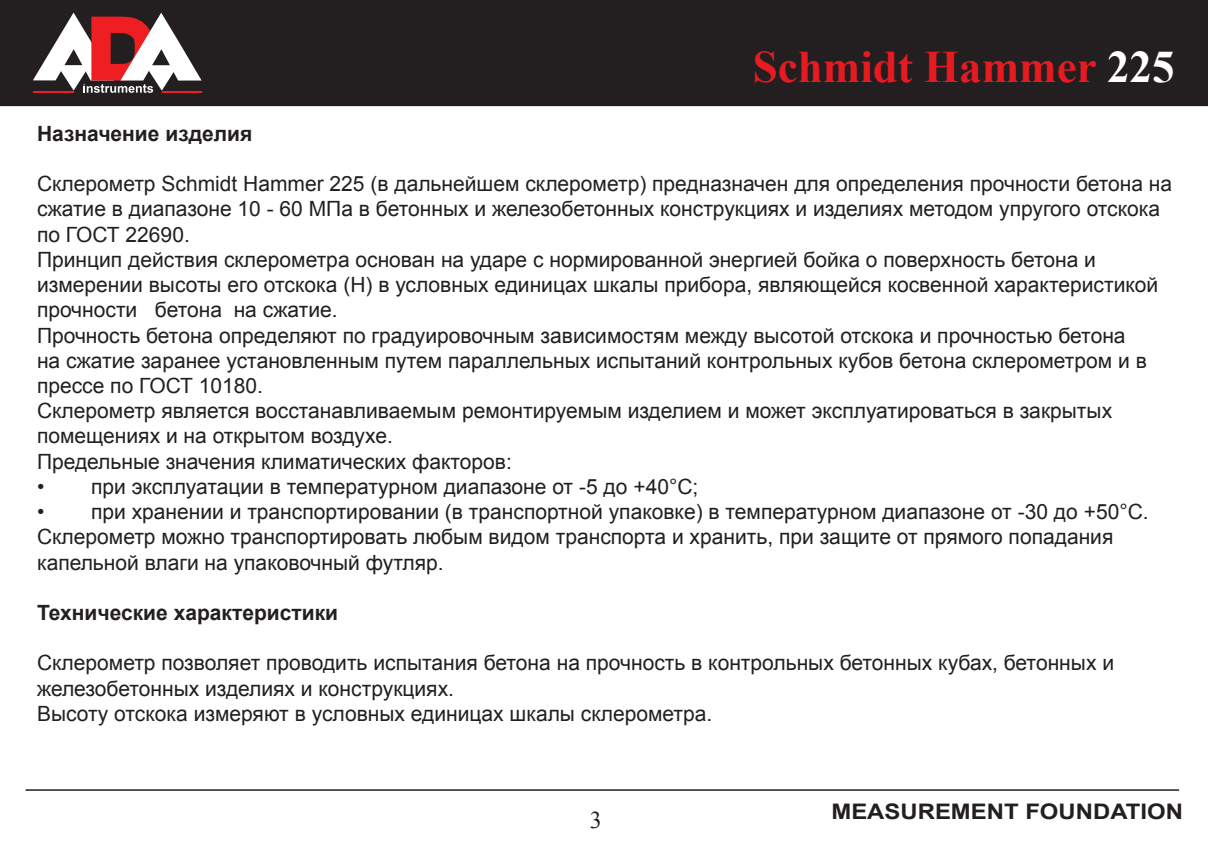
<style>
.page{position:relative;width:1208px;height:851px;background:#fff}
.page>*{position:absolute;margin:0;border:0;box-sizing:border-box;transform-origin:0 0}
.t1{font:700 45px "Times New Roman";color:#e51b21}
.t2{font:700 21.3px "Arial";color:#231f20;scale:1.12 1}
.t3{font:21px/25.2px "Arial";color:#231f20}
.t4{font:700 21px "Arial";color:#231f20}
.s1{color:#fff}
</style>
<div class="page">
<div style="left:0;top:0;width:1208px;height:106px;background:#231f20"></div>
<svg style="left:33px;top:13px;width:169px;height:80px"></svg>
<hr style="left:33px;top:91px;width:41px;height:1px;background:#ee1e23">
<hr style="left:162px;top:91px;width:40px;height:2px;background:#ee1e23">
<hr style="left:26px;top:789px;width:1153px;height:1px;background:#231f20">
<h1 class="t1" style="left:753px;top:35px;width:423px">Schmidt Hammer <span class="s1">225</span></h1>
<p class="t4" style="left:37px;top:120px;width:217px">Назначение изделия</p>
<p class="t3" style="left:37px;top:171px;width:1136px">Склерометр Schmidt Hammer 225 (в дальнейшем склерометр) предназначен для определения прочности бетона на сжатие в диапазоне 10 - 60 МПа в бетонных и железобетонных конструкциях и изделиях методом упругого отскока по ГОСТ 22690.</p>
<p class="t3" style="left:37px;top:247px;width:1122px">Принцип действия склерометра основан на ударе с нормированной энергией бойка о поверхность бетона и измерении высоты его отскока (Н) в условных единицах шкалы прибора, являющейся косвенной характеристикой прочности бетона на сжатие.</p>
<p class="t3" style="left:37px;top:323px;width:1111px">Прочность бетона определяют по градуировочным зависимостям между высотой отскока и прочностью бетона на сжатие заранее установленным путем параллельных испытаний контрольных кубов бетона склерометром и в прессе по ГОСТ 10180.</p>
<p class="t3" style="left:37px;top:398px;width:1076px">Склерометр является восстанавливаемым ремонтируемым изделием и может эксплуатироваться в закрытых помещениях и на открытом воздухе.</p>
<p class="t3" style="left:37px;top:449px;width:476px">Предельные значения климатических факторов:</p>
<p class="t3" style="left:91px;top:474px;width:609px">при эксплуатации в температурном диапазоне от -5 до +40°С;</p>
<p class="t3" style="left:91px;top:499px;width:1059px">при хранении и транспортировании (в транспортной упаковке) в температурном диапазоне от -30 до +50°С.</p>
<p class="t3" style="left:37px;top:524px;width:1077px">Склерометр можно транспортировать любым видом транспорта и хранить, при защите от прямого попадания капельной влаги на упаковочный футляр.</p>
<p class="t4" style="left:37px;top:598px;width:303px">Технические характеристики</p>
<p class="t3" style="left:37px;top:650px;width:1078px">Склерометр позволяет проводить испытания бетона на прочность в контрольных бетонных кубах, бетонных и железобетонных изделиях и конструкциях.</p>
<p class="t3" style="left:37px;top:701px;width:677px">Высоту отскока измеряют в условных единицах шкалы склерометра.</p>
<p class="t3" style="left:37px;top:474px;width:9px">• •</p>
<p class="t2" style="left:831px;top:797px;width:315px">MEASUREMENT FOUNDATION</p>
</div>
